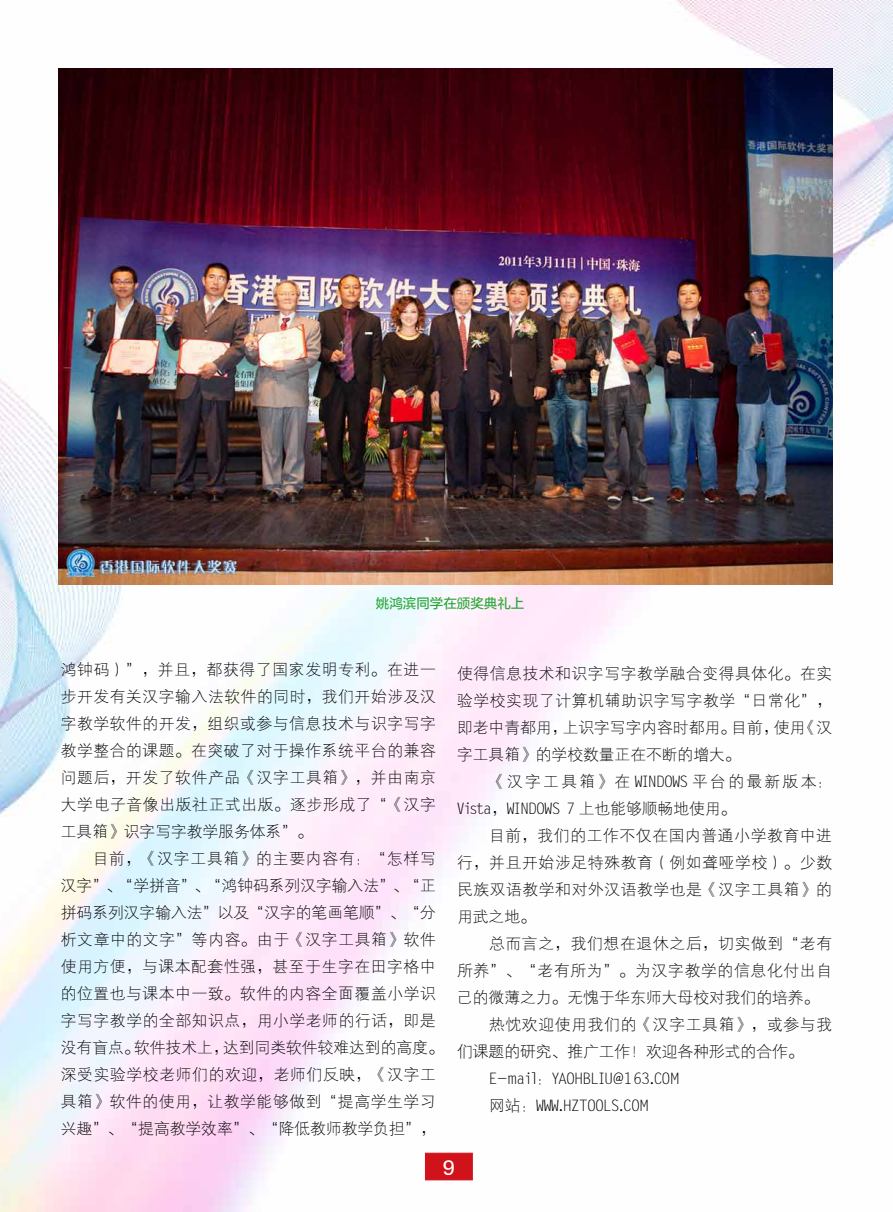
<style>
.page{position:relative;width:893px;height:1212px;background:#fff}
.page>*{position:absolute;margin:0;border:0;box-sizing:border-box;transform-origin:0 0}
.t1{font:18px "FZLTZHK GBK1 0";color:#fff}
.t2{font:15.75px/27px "FZXDXK GBK1 0";letter-spacing:.04em;color:#000;text-align:justify}
.t3{font:15.75px/27px "FZXDXK GBK1 0";color:#000}
.t4{font:13.5px "FZLTZHUNHK GBK1 0";color:#2aa738}
</style>
<div class="page">
<img style="left:0;top:0;width:893px;height:1212px">
<div style="left:425px;top:1153px;width:47px;height:27px;background:#d0121b;border:1px solid #d0121b"></div>
<img style="left:58px;top:68px;width:774px;height:516px">
<p class="t4" style="left:376px;top:596px;width:150px">姚鸿滨同学在颁奖典礼上</p>
<p class="t2" style="left:61px;top:656px;width:377px">鸿钟码）”，并且，都获得了国家发明专利。在进一步开发有关汉字输入法软件的同时，我们开始涉及汉字教学软件的开发，组织或参与信息技术与识字写字教学整合的课题。在突破了对于操作系统平台的兼容问题后，开发了软件产品《汉字工具箱》，并由南京大学电子音像出版社正式出版。逐步形成了“《汉字工具箱》识字写字教学服务体系”。</p>
<p class="t2" style="left:61px;top:845px;width:384px;text-align:left;text-indent:32px">目前，《汉字工具箱》的主要内容有：“怎样写汉字”、“学拼音”、“鸿钟码系列汉字输入法”、“正拼码系列汉字输入法”以及“汉字的笔画笔顺”、“分析文章中的文字”等内容。由于《汉字工具箱》软件使用方便，与课本配套性强，甚至于生字在田字格中的位置也与课本中一致。软件的内容全面覆盖小学识字写字教学的全部知识点，用小学老师的行话，即是没有盲点。软件技术上，达到同类软件较难达到的高度。深受实验学校老师们的欢迎，老师们反映，《汉字工具箱》软件的使用，让教学能够做到“提高学生学习兴趣”、“提高教学效率”、“降低教师教学负担”，</p>
<p class="t2" style="left:457px;top:660px;width:376px">使得信息技术和识字写字教学融合变得具体化。在实验学校实现了计算机辅助识字写字教学“日常化”，即老中青都用，上识字写字内容时都用。目前，使用《汉字工具箱》的学校数量正在不断的增大。</p>
<p class="t3" style="left:457px;top:768px;width:377px;text-indent:32px">《汉字工具箱》在 WINDOWS 平台的最新版本：<br>Vista，WINDOWS 7 上也能够顺畅地使用。</p>
<p class="t2" style="left:457px;top:822px;width:377px;text-indent:32px">目前，我们的工作不仅在国内普通小学教育中进行，并且开始涉足特殊教育（例如聋哑学校）。少数民族双语教学和对外汉语教学也是《汉字工具箱》的用武之地。</p>
<p class="t2" style="left:489px;top:930px;width:345px">总而言之，我们想在退休之后，切实做到“老有</p>
<p class="t2" style="left:457px;top:957px;width:376px">所养”、“老有所为”。为汉字教学的信息化付出自</p>
<p class="t3" style="left:457px;top:984px;width:364px">己的微薄之力。无愧于华东师大母校对我们的培养。</p>
<p class="t2" style="left:489px;top:1011px;width:345px">热忱欢迎使用我们的《汉字工具箱》，或参与我</p>
<p class="t3" style="left:457px;top:1038px;width:348px">们课题的研究、推广工作！欢迎各种形式的合作。</p>
<p class="t3" style="left:489px;top:1065px;width:192px">E-mail：YAOHBLIU@163.COM</p>
<p class="t3" style="left:489px;top:1092px;width:161px">网站：WWW.HZTOOLS.COM</p>
<p class="t1" style="left:443px;top:1157px;width:14px">9</p>
</div>
